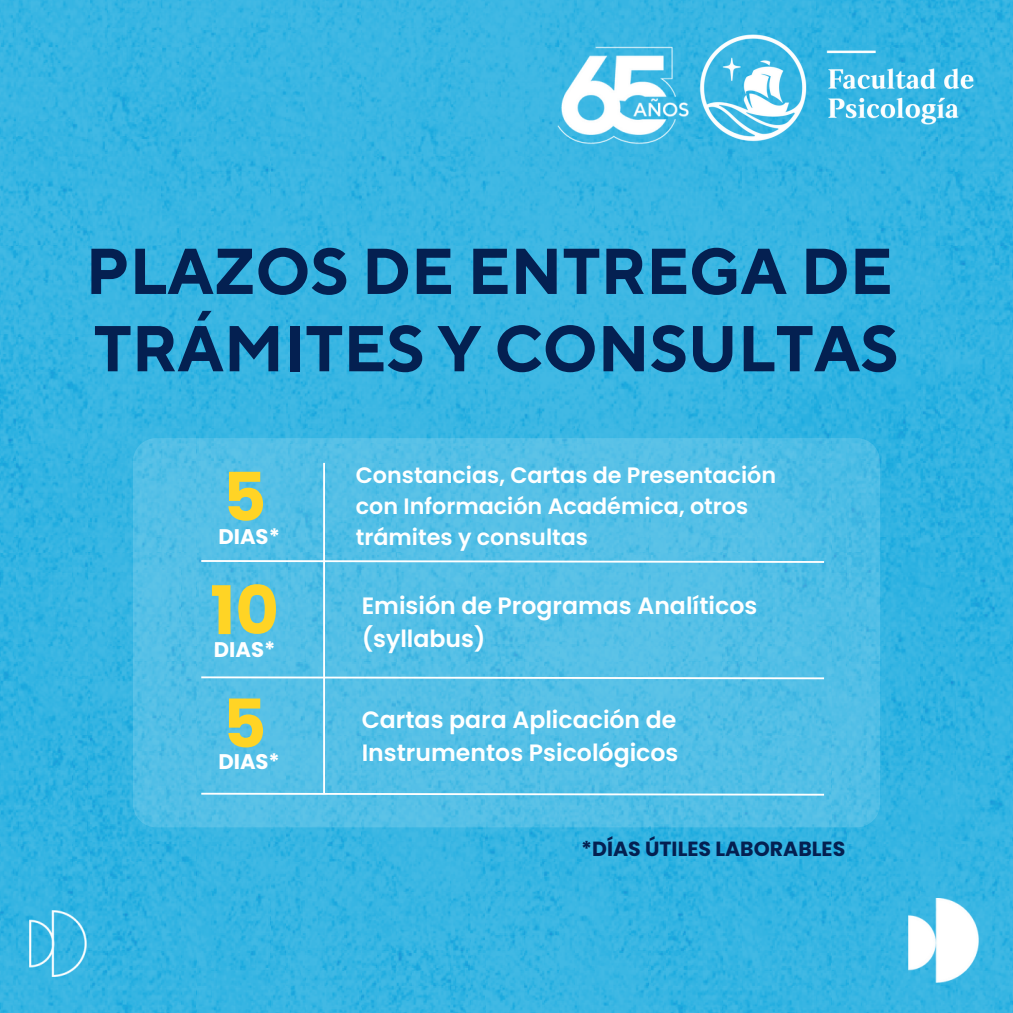
<style>
.page{position:relative;width:1013px;height:1013px;background:#fff}
.page>*{position:absolute;margin:0;border:0;box-sizing:border-box;transform-origin:0 0}
.t1{font:700 67px "Poppins";color:#ffd425}
.t2{font:700 64.62px "TT Norms Pro";color:#042051}
.t3{font:600 23.62px/32.8px "Poppins";color:#fff}
.t4{font:600 22.25px/30.9px "Poppins";color:#fff}
.t5{font:700 21.12px "Poppins";color:#fff}
.t6{font:700 20.5px "Poppins";color:#042051}
</style>
<div class="page">
<img style="left:0;top:0;width:1012px;height:1012px">
<svg style="left:133px;top:438px;width:747px;height:389px;background:#52bee6"></svg>
<svg style="left:199px;top:559px;width:627px;height:5px"></svg>
<svg style="left:199px;top:675px;width:627px;height:5px"></svg>
<svg style="left:199px;top:791px;width:627px;height:5px"></svg>
<hr style="left:323px;top:463px;width:2px;height:331px;background:#fff">
<img style="left:697px;top:26px;width:280px;height:129px">
<img style="left:543px;top:26px;width:154px;height:129px">
<img style="left:908px;top:898px;width:70px;height:84px">
<img style="left:30px;top:910px;width:56px;height:66px">
<p class="t2" style="left:86px;top:232px;width:808px">PLAZOS DE ENTREGA DE</p>
<p class="t2" style="left:94px;top:310px;width:806px">TRÁMITES Y CONSULTAS</p>
<p class="t1" style="left:223px;top:450px;width:45px">5</p>
<p class="t5" style="left:218px;top:522px;width:63px">DIAS*</p>
<p class="t1" style="left:210px;top:563px;width:70px">10</p>
<p class="t5" style="left:214px;top:635px;width:63px">DIAS*</p>
<p class="t1" style="left:223px;top:677px;width:45px">5</p>
<p class="t5" style="left:218px;top:746px;width:63px">DIAS*</p>
<p class="t4" style="left:356px;top:460px;width:422px">Constancias, Cartas de Presentación con Información Académica, otros trámites y consultas</p>
<p class="t3" style="left:362px;top:589px;width:397px">Emisión de Programas Analíticos (syllabus)</p>
<p class="t3" style="left:362px;top:703px;width:318px">Cartas para Aplicación de<br>Instrumentos Psicológicos</p>
<p class="t6" style="left:581px;top:834px;width:265px">*DÍAS ÚTILES LABORABLES</p>
</div>
